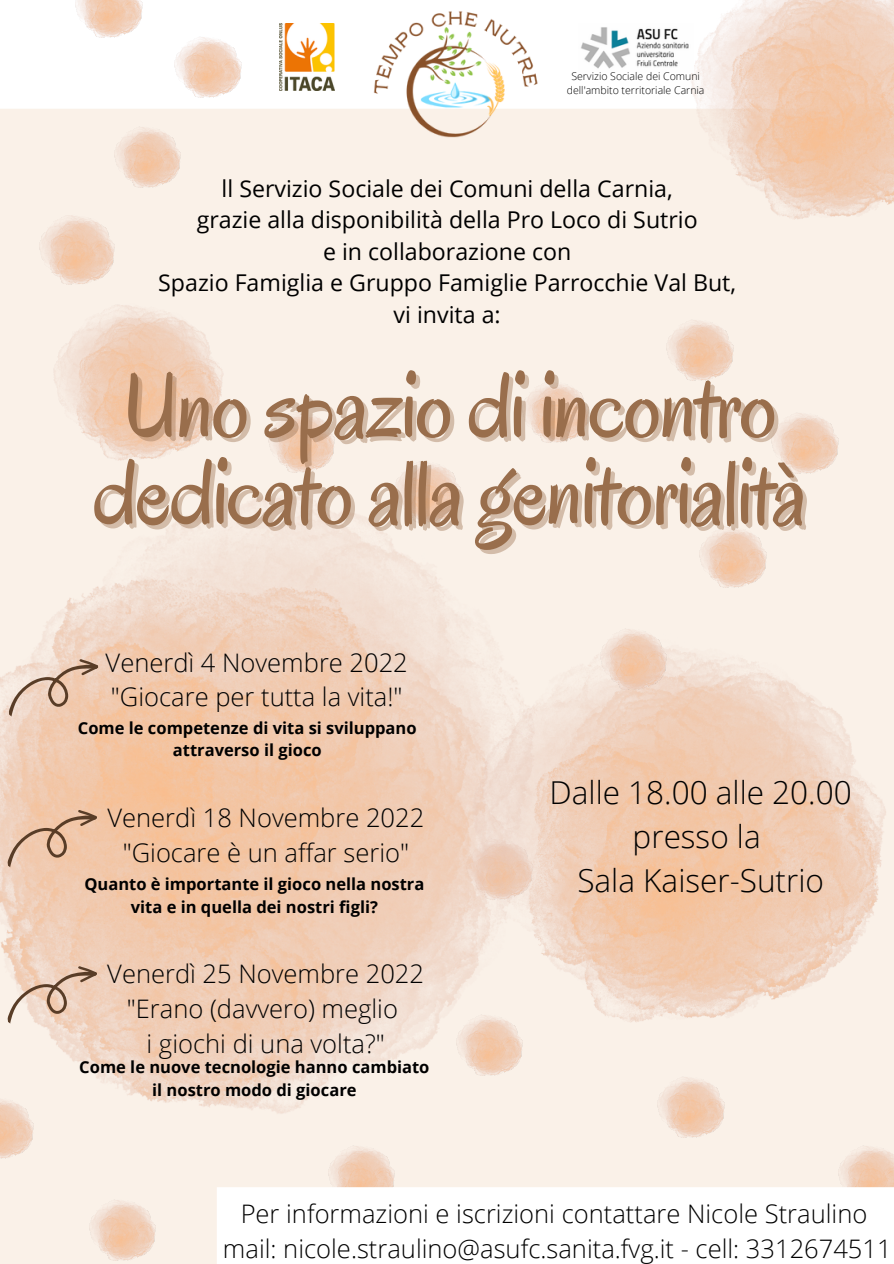
<style>
.page{position:relative;width:894px;height:1264px;background:#fff}
.page>*{position:absolute;margin:0;border:0;box-sizing:border-box;transform-origin:0 0}
.t1{font:93.75px/86.7px "Oregano";letter-spacing:-.02em;color:#996e4c;text-align:center}
.t2{font:300 31.5px/44px "Open Sans";color:#000;text-align:center}
.t3{font:300 25.5px/35px "Open Sans";color:#000;text-align:center}
.t4{font:23.1px/31.5px "Open Sans";color:#000;text-align:center}
.t5{font:700 16.5px/22.5px "Open Sans";color:#000;text-align:center}
.t6{font:300 10.5px/14.1px "Open Sans";color:#000;text-align:center}
</style>
<div class="page">
<div style="left:0;top:0;width:893px;height:1263px;background:#faf1e8"></div>
<img style="left:0;top:495px;width:523px;height:619px">
<img style="left:472px;top:632px;width:414px;height:390px">
<div style="left:0;top:0;width:893px;height:59px;background:#fff"></div>
<div style="left:0;top:21px;width:893px;height:88px;background:#fff"></div>
<img style="left:690px;top:0;width:203px;height:219px">
<img style="left:54px;top:305px;width:169px;height:156px">
<img style="left:39px;top:215px;width:76px;height:69px">
<img style="left:114px;top:127px;width:67px;height:61px">
<svg style="left:1px;top:963px;width:102px;height:61px"></svg>
<img style="left:373px;top:11px;width:165px;height:127px">
<img style="left:581px;top:23px;width:112px;height:50px">
<img style="left:268px;top:412px;width:66px;height:61px">
<img style="left:394px;top:462px;width:66px;height:60px">
<img style="left:522px;top:382px;width:66px;height:60px">
<img style="left:666px;top:320px;width:66px;height:60px">
<img style="left:771px;top:413px;width:67px;height:60px">
<img style="left:699px;top:527px;width:66px;height:61px">
<img style="left:328px;top:1146px;width:66px;height:41px">
<img style="left:838px;top:1146px;width:55px;height:41px">
<div style="left:217px;top:1187px;width:676px;height:76px;background:#fff"></div>
<img style="left:174px;top:37px;width:67px;height:61px">
<img style="left:76px;top:0;width:66px;height:37px">
<img style="left:600px;top:629px;width:66px;height:60px">
<img style="left:456px;top:1013px;width:66px;height:61px">
<img style="left:89px;top:1200px;width:67px;height:60px">
<img style="left:0;top:1096px;width:33px;height:61px">
<img style="left:279px;top:23px;width:55px;height:68px">
<svg style="left:1px;top:806px;width:102px;height:62px;background:#e2bca1"></svg>
<svg style="left:2px;top:656px;width:102px;height:61px"></svg>
<img style="left:657px;top:1077px;width:67px;height:60px">
<p class="t6" style="left:566px;top:69px;width:139px">Servizio Sociale dei Comuni dell'ambito territoriale Carnia</p>
<p class="t4" style="left:158px;top:172px;width:579px">ll Servizio Sociale dei Comuni della Carnia,<br>grazie alla disponibilità della Pro Loco di Sutrio<br>e in collaborazione con<br>Spazio Famiglia e Gruppo Famiglie Parrocchie Val But, vi invita a:</p>
<h1 class="t1" style="left:92px;top:363px;width:715px">Uno spazio di incontro dedicato alla genitorialità</h1>
<p class="t3" style="left:106px;top:644px;width:304px;text-align:left">Venerdì 4 Novembre 2022 "Giocare per tutta la vita!"</p>
<p class="t5" style="left:78px;top:716px;width:340px">Come le competenze di vita si sviluppano attraverso il gioco</p>
<p class="t3" style="left:107px;top:799px;width:318px">Venerdì 18 Novembre 2022 "Giocare è un affar serio"</p>
<p class="t5" style="left:84px;top:872px;width:341px">Quanto è importante il gioco nella nostra vita e in quella dei nostri figli?</p>
<p class="t3" style="left:107px;top:955px;width:318px">Venerdì 25 Novembre 2022 "Erano (davvero) meglio<br>i giochi di una volta?"</p>
<p class="t5" style="left:79px;top:1055px;width:351px">Come le nuove tecnologie hanno cambiato il nostro modo di giocare</p>
<p class="t2" style="left:549px;top:769px;width:303px">Dalle 18.00 alle 20.00 presso la<br>Sala Kaiser-Sutrio</p>
<p class="t3" style="left:223px;top:1195px;width:670px">Per informazioni e iscrizioni contattare Nicole Straulino mail: nicole.straulino@asufc.sanita.fvg.it - cell: 3312674511</p>
</div>
